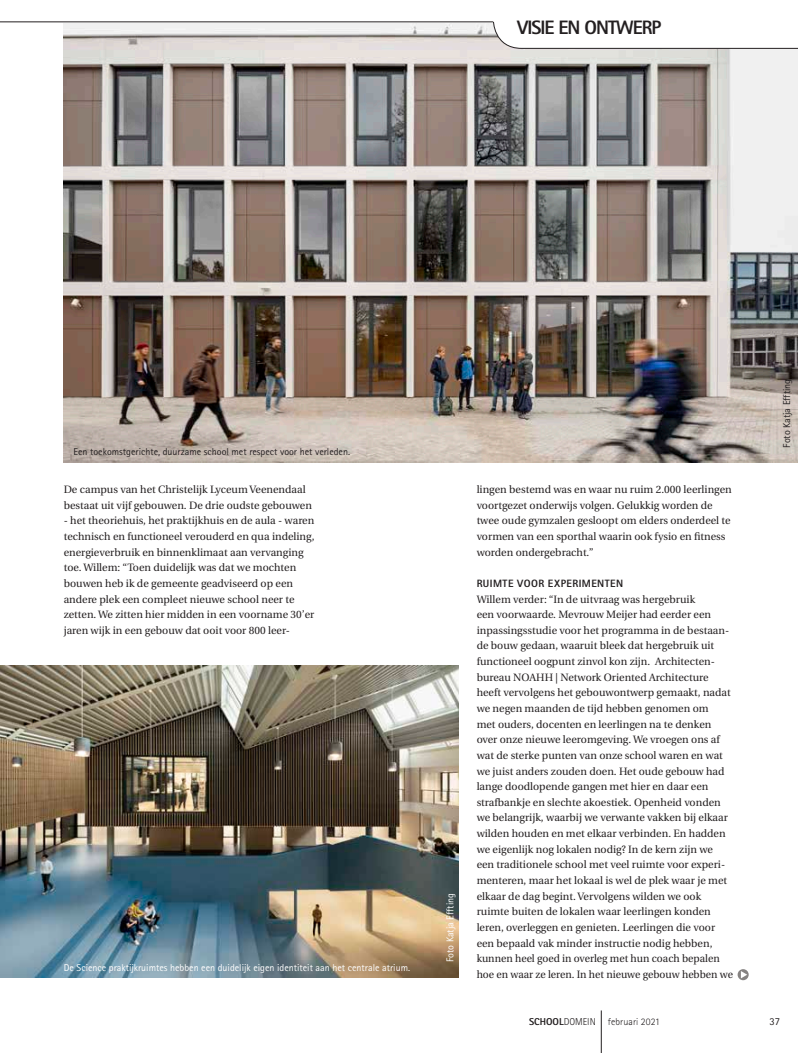
<style>
.page{position:relative;width:798px;height:1053px;background:#fff}
.page>*{position:absolute;margin:0;border:0;box-sizing:border-box;transform-origin:0 0}
.t1{font:800 19.38px "Rotis Sans Serif";letter-spacing:-.05em;color:#231f20}
.t2{font:10.62px/15.6px "Utopia";color:#231f20}
.t3{font:800 10.62px "Rotis Sans Serif";letter-spacing:.04em;color:#231f20}
.t4{font:10.62px "Rotis Sans Serif";color:#231f20}
.t5{font:10px "Rotis Sans Serif";color:#fff}
.t6{font:10px "Rotis Sans Serif";color:#231f20}
.t7{font:300 10px "Rotis Sans Serif";letter-spacing:.005em;color:#231f20}
.s1{font-weight:800}
</style>
<div class="page">
<img style="left:64px;top:23px;width:733px;height:439px">
<svg style="left:493px;top:22px;width:304px;height:27px"></svg>
<svg style="left:737px;top:969px;width:11px;height:11px"></svg>
<svg style="left:740px;top:970px;width:7px;height:8px"></svg>
<hr style="left:600px;top:1010px;width:1px;height:42px;background:#231f20">
<img style="left:0;top:665px;width:459px;height:312px">
<hr style="left:0;top:22px;width:493px;height:1px;background:#231f20">
<h1 class="t1" style="left:517px;top:15px;width:145px">VISIE EN ONTWERP</h1>
<p class="t6" style="left:73px;top:445px;width:278px">Een toekomstgerichte, duurzame school met respect voor het verleden.</p>
<p class="t2" style="left:64px;top:482px;width:249px">De campus van het Christelijk Lyceum Veenendaal bestaat uit vijf gebouwen. De drie oudste gebouwen</p>
<p class="t2" style="left:64px;top:513px;width:252px">- het theoriehuis, het praktijkhuis en de aula - waren technisch en functioneel verouderd en qua indeling, energieverbruik en binnenklimaat aan vervanging toe. Willem: “Toen duidelijk was dat we mochten bouwen heb ik de gemeente geadviseerd op een andere plek een compleet nieuwe school neer te zetten. We zitten hier midden in een voorname 30’er jaren wijk in een gebouw dat ooit voor 800 leer-</p>
<p class="t5" style="left:64px;top:961px;width:348px">De Science praktijkruimtes hebben een duidelijk eigen identiteit aan het centrale atrium.</p>
<p class="t5" style="left:444px;top:961px;width:70px;rotate:-90deg">Foto Katja Effting</p>
<p class="t2" style="left:476px;top:482px;width:256px">lingen bestemd was en waar nu ruim 2.000 leerlingen voortgezet onderwijs volgen. Gelukkig worden de twee oude gymzalen gesloopt om elders onderdeel te vormen van een sporthal waarin ook fysio en fitness worden ondergebracht.”</p>
<p class="t3" style="left:476px;top:576px;width:148px">RUIMTE VOOR EXPERIMENTEN</p>
<p class="t2" style="left:476px;top:591px;width:258px">Willem verder: “In de uitvraag was hergebruik<br>een voorwaarde. Mevrouw Meijer had eerder een inpassingsstudie voor het programma in de bestaan&shy;de bouw gedaan, waaruit bleek dat hergebruik uit functioneel oogpunt zinvol kon zijn. Architecten&shy;bureau NOAHH | Network Oriented Architecture heeft vervolgens het gebouwontwerp gemaakt, nadat we negen maanden de tijd hebben genomen om<br>met ouders, docenten en leerlingen na te denken over onze nieuwe leeromgeving. We vroegen ons af wat de sterke punten van onze school waren en wat we juist anders zouden doen. Het oude gebouw had lange doodlopende gangen met hier en daar een strafbankje en slechte akoestiek. Openheid vonden we belangrijk, waarbij we verwante vakken bij elkaar wilden houden en met elkaar verbinden. En hadden we eigenlijk nog lokalen nodig? In de kern zijn we een traditionele school met veel ruimte voor experi&shy;menteren, maar het lokaal is wel de plek waar je met elkaar de dag begint. Vervolgens wilden we ook ruimte buiten de lokalen waar leerlingen konden leren, overleggen en genieten. Leerlingen die voor een bepaald vak minder instructie nodig hebben, kunnen heel goed in overleg met hun coach bepalen hoe en waar ze leren. In het nieuwe gebouw hebben we</p>
<p class="t6" style="left:780px;top:447px;width:70px;rotate:-90deg">Foto Katja Effting</p>
<p class="t7" style="left:529px;top:1015px;width:132px"><span class="s1">SCHOOL</span>DOMEIN februari 2021</p>
<p class="t4" style="left:769px;top:1014px;width:12px">37</p>
</div>
